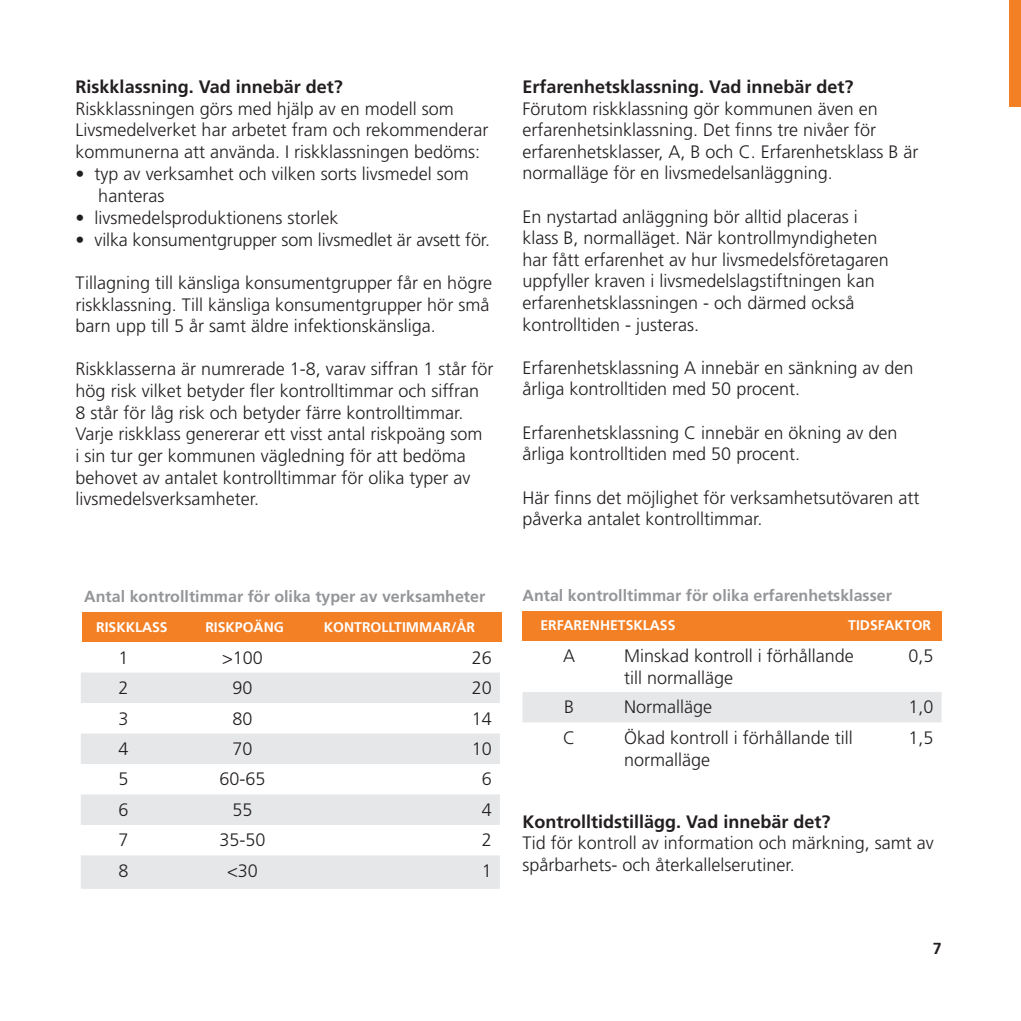
<style>
.page{position:relative;width:1021px;height:1021px;background:#fff}
.page>*{position:absolute;margin:0;border:0;box-sizing:border-box;transform-origin:0 0}
.t1{font:300 18px/21.6px "Frutiger LT Std";color:#231f20}
.t2{font:700 18px "Frutiger LT Std";color:#231f20}
.t3{font:700 16px "Frutiger LT Std";color:#939598}
.t4{font:700 16px "Frutiger LT Std";color:#231f20}
.t5{font:700 14px "Frutiger LT Std";color:#fff}
</style>
<div class="page">
<svg style="left:81px;top:672px;width:419px;height:216px;fill:#e6e7e9"></svg>
<div style="left:82px;top:612px;width:419px;height:30px;background:#f48026"></div>
<svg style="left:522px;top:640px;width:419px;height:82px"></svg>
<div style="left:522px;top:611px;width:419px;height:29px;background:#f48026"></div>
<div style="left:1009px;top:0;width:11px;height:106px;background:#f48026"></div>
<p class="t2" style="left:76px;top:76px;width:269px">Riskklassning. Vad innebär det?</p>
<p class="t1" style="left:76px;top:98px;width:380px">Riskklassningen görs med hjälp av en modell som</p>
<p class="t1" style="left:76px;top:119px;width:414px">Livsmedelverket har arbetet fram och rekommenderar</p>
<p class="t1" style="left:76px;top:141px;width:406px">kommunerna att använda. I riskklassningen bedöms:</p>
<p class="t1" style="left:98px;top:163px;width:372px;text-indent:-23px">• typ av verksamhet och vilken sorts livsmedel som hanteras</p>
<p class="t1" style="left:76px;top:207px;width:264px">• livsmedelsproduktionens storlek</p>
<p class="t1" style="left:76px;top:229px;width:416px">• vilka konsumentgrupper som livsmedlet är avsett för.</p>
<p class="t1" style="left:76px;top:272px;width:418px">Tillagning till känsliga konsumentgrupper får en högre riskklassning. Till känsliga konsumentgrupper hör små barn upp till 5 år samt äldre infektionskänsliga.</p>
<p class="t1" style="left:76px;top:359px;width:419px">Riskklasserna är numrerade 1-8, varav siffran 1 står för hög risk vilket betyder fler kontrolltimmar och siffran 8 står för låg risk och betyder färre kontrolltimmar.<br>Varje riskklass genererar ett visst antal riskpoäng som<br>i sin tur ger kommunen vägledning för att bedöma behovet av antalet kontrolltimmar för olika typer av livsmedelsverksamheter.</p>
<p class="t2" style="left:522px;top:76px;width:332px">Erfarenhetsklassning. Vad innebär det?</p>
<p class="t1" style="left:522px;top:98px;width:397px">Förutom riskklassning gör kommunen även en erfarenhetsinklassning. Det finns tre nivåer för erfarenhetsklasser, A, B och C. Erfarenhetsklass B är normalläge för en livsmedelsanläggning.</p>
<p class="t1" style="left:522px;top:206px;width:337px">En nystartad anläggning bör alltid placeras i</p>
<p class="t1" style="left:522px;top:227px;width:356px">klass B, normalläget. När kontrollmyndigheten</p>
<p class="t1" style="left:522px;top:249px;width:368px">har fått erfarenhet av hur livsmedelsföretagaren</p>
<p class="t1" style="left:522px;top:271px;width:354px">uppfyller kraven i livsmedelslagstiftningen kan</p>
<p class="t1" style="left:522px;top:292px;width:333px">erfarenhetsklassningen - och därmed också</p>
<p class="t1" style="left:522px;top:314px;width:178px">kontrolltiden - justeras.</p>
<p class="t1" style="left:522px;top:357px;width:392px">Erfarenhetsklassning A innebär en sänkning av den årliga kontrolltiden med 50 procent.</p>
<p class="t1" style="left:522px;top:422px;width:376px">Erfarenhetsklassning C innebär en ökning av den årliga kontrolltiden med 50 procent.</p>
<p class="t1" style="left:522px;top:487px;width:398px">Här finns det möjlighet för verksamhetsutövaren att påverka antalet kontrolltimmar.</p>
<p class="t3" style="left:84px;top:587px;width:402px">Antal kontrolltimmar för olika typer av verksamheter</p>
<p class="t3" style="left:522px;top:585px;width:371px">Antal kontrolltimmar för olika erfarenhetsklasser</p>
<p class="t5" style="left:96px;top:618px;width:73px">RISKKLASS</p>
<p class="t5" style="left:205px;top:618px;width:80px">RISKPOÄNG</p>
<p class="t5" style="left:324px;top:618px;width:153px">KONTROLLTIMMAR/ÅR</p>
<p class="t5" style="left:540px;top:617px;width:136px">ERFARENHETSKLASS</p>
<p class="t5" style="left:848px;top:617px;width:84px">TIDSFAKTOR</p>
<p class="t1" style="left:118px;top:647px;width:12px">1</p>
<p class="t1" style="left:222px;top:647px;width:42px">&gt;100</p>
<p class="t1" style="left:472px;top:647px;width:22px">26</p>
<p class="t1" style="left:118px;top:677px;width:12px">2</p>
<p class="t1" style="left:232px;top:677px;width:22px">90</p>
<p class="t1" style="left:472px;top:677px;width:22px">20</p>
<p class="t1" style="left:118px;top:707px;width:12px">3</p>
<p class="t1" style="left:232px;top:707px;width:22px">80</p>
<p class="t1" style="left:472px;top:707px;width:22px">14</p>
<p class="t1" style="left:118px;top:738px;width:12px">4</p>
<p class="t1" style="left:232px;top:738px;width:22px">70</p>
<p class="t1" style="left:472px;top:738px;width:22px">10</p>
<p class="t1" style="left:118px;top:768px;width:12px">5</p>
<p class="t1" style="left:219px;top:768px;width:48px">60-65</p>
<p class="t1" style="left:482px;top:768px;width:12px">6</p>
<p class="t1" style="left:118px;top:799px;width:12px">6</p>
<p class="t1" style="left:232px;top:799px;width:22px">55</p>
<p class="t1" style="left:482px;top:799px;width:12px">4</p>
<p class="t1" style="left:118px;top:829px;width:12px">7</p>
<p class="t1" style="left:219px;top:829px;width:48px">35-50</p>
<p class="t1" style="left:482px;top:829px;width:12px">2</p>
<p class="t1" style="left:118px;top:860px;width:12px">8</p>
<p class="t1" style="left:227px;top:860px;width:32px">&lt;30</p>
<p class="t1" style="left:482px;top:860px;width:12px">1</p>
<p class="t1" style="left:563px;top:645px;width:14px">A</p>
<p class="t1" style="left:624px;top:645px;width:231px">Minskad kontroll i förhållande till normalläge</p>
<p class="t1" style="left:908px;top:645px;width:27px">0,5</p>
<p class="t1" style="left:564px;top:696px;width:12px">B</p>
<p class="t1" style="left:624px;top:696px;width:90px">Normalläge</p>
<p class="t1" style="left:908px;top:696px;width:27px">1,0</p>
<p class="t1" style="left:563px;top:727px;width:14px">C</p>
<p class="t1" style="left:624px;top:727px;width:230px">Ökad kontroll i förhållande till normalläge</p>
<p class="t1" style="left:908px;top:727px;width:27px">1,5</p>
<p class="t2" style="left:522px;top:810px;width:309px">Kontrolltidstillägg. Vad innebär det?</p>
<p class="t1" style="left:522px;top:832px;width:413px">Tid för kontroll av information och märkning, samt av spårbarhets- och återkallelserutiner.</p>
<p class="t4" style="left:932px;top:938px;width:10px">7</p>
</div>
